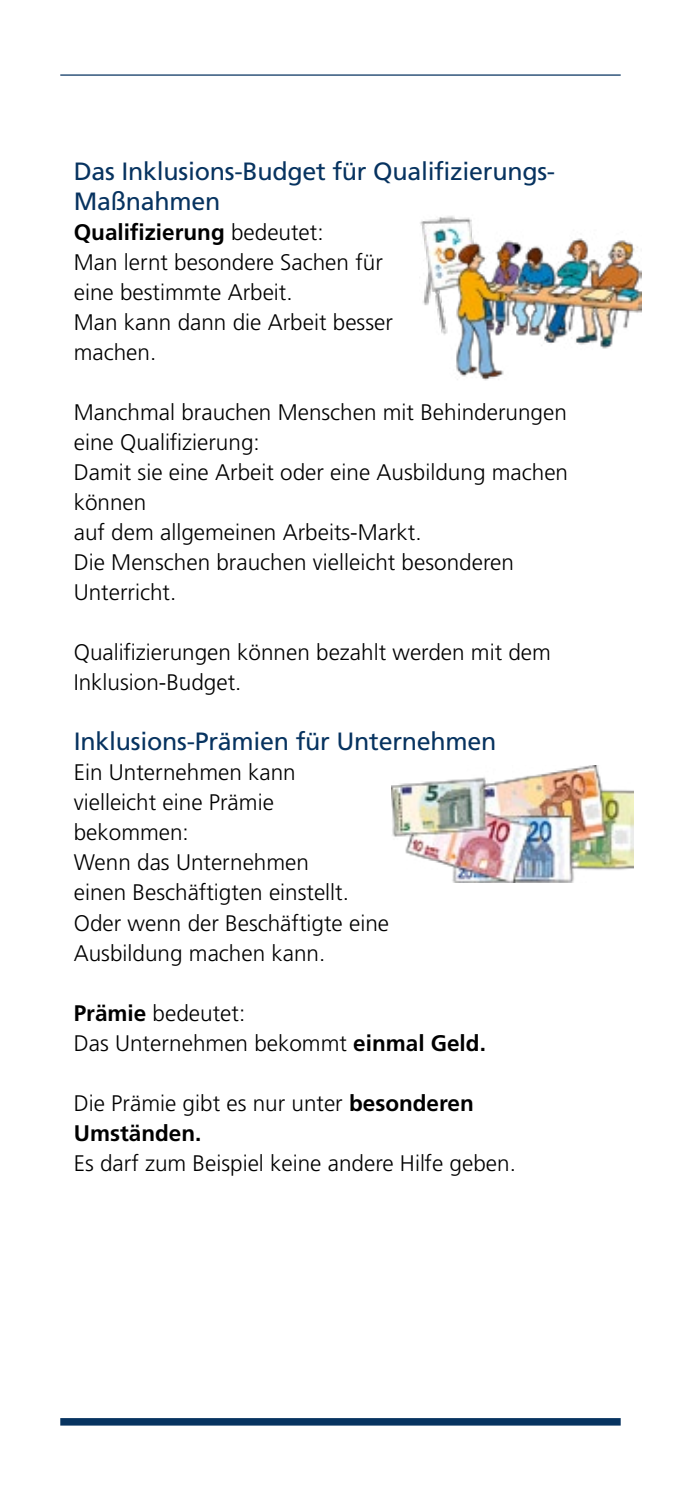
<style>
.page{position:relative;width:681px;height:1489px;background:#fff}
.page>*{position:absolute;margin:0;border:0;box-sizing:border-box;transform-origin:0 0}
.t1{font:25px/30px "Frutiger LT Pro";letter-spacing:-.01em;color:#073360}
.t2{font:300 22.5px/30px "Frutiger LT Pro";color:#000}
.t3{font:700 22.5px "Frutiger LT Pro";color:#000}
.s1{font-weight:300}
.s2{font-weight:700}
</style>
<div class="page">
<hr style="left:60px;top:74px;width:560px;height:2px;background:#073360">
<svg style="left:60px;top:1418px;width:560px;height:7px;background:#0a3562"></svg>
<img style="left:391px;top:765px;width:242px;height:117px">
<img style="left:420px;top:216px;width:221px;height:165px">
<h3 class="t1" style="left:74px;top:156px;width:483px">Das Inklusions-Budget für Qualifizierungs-<br>Maßnahmen</h3>
<p class="t3" style="left:74px;top:219px;width:251px">Qualifizierung <span class="s1">bedeutet:</span></p>
<p class="t2" style="left:74px;top:247px;width:310px">Man lernt besondere Sachen für eine bestimmte Arbeit.</p>
<p class="t2" style="left:74px;top:307px;width:320px">Man kann dann die Arbeit besser machen.</p>
<p class="t2" style="left:74px;top:397px;width:494px">Manchmal brauchen Menschen mit Behinderungen eine Qualifizierung:</p>
<p class="t2" style="left:74px;top:457px;width:495px">Damit sie eine Arbeit oder eine Ausbildung machen können</p>
<p class="t2" style="left:74px;top:517px;width:349px">auf dem allgemeinen Arbeits-Markt.</p>
<p class="t2" style="left:74px;top:547px;width:441px">Die Menschen brauchen vielleicht besonderen<br>Unterricht.</p>
<p class="t2" style="left:74px;top:637px;width:478px">Qualifizierungen können bezahlt werden mit dem<br>Inklusion-Budget.</p>
<h3 class="t1" style="left:74px;top:726px;width:424px">Inklusions-Prämien für Unternehmen</h3>
<p class="t2" style="left:74px;top:757px;width:223px">Ein Unternehmen kann vielleicht eine Prämie bekommen:</p>
<p class="t2" style="left:74px;top:847px;width:277px">Wenn das Unternehmen einen Beschäftigten einstellt.</p>
<p class="t2" style="left:74px;top:907px;width:317px">Oder wenn der Beschäftigte eine<br>Ausbildung machen kann.</p>
<p class="t2" style="left:74px;top:997px;width:173px"><span class="s2">Prämie</span> bedeutet:</p>
<p class="t2" style="left:74px;top:1027px;width:413px">Das Unternehmen bekommt <span class="s2">einmal Geld.</span></p>
<p class="t2" style="left:74px;top:1087px;width:401px">Die Prämie gibt es nur unter <span class="s2">besonderen<br>Umständen.</span></p>
<p class="t2" style="left:74px;top:1147px;width:443px">Es darf zum Beispiel keine andere Hilfe geben.</p>
</div>
